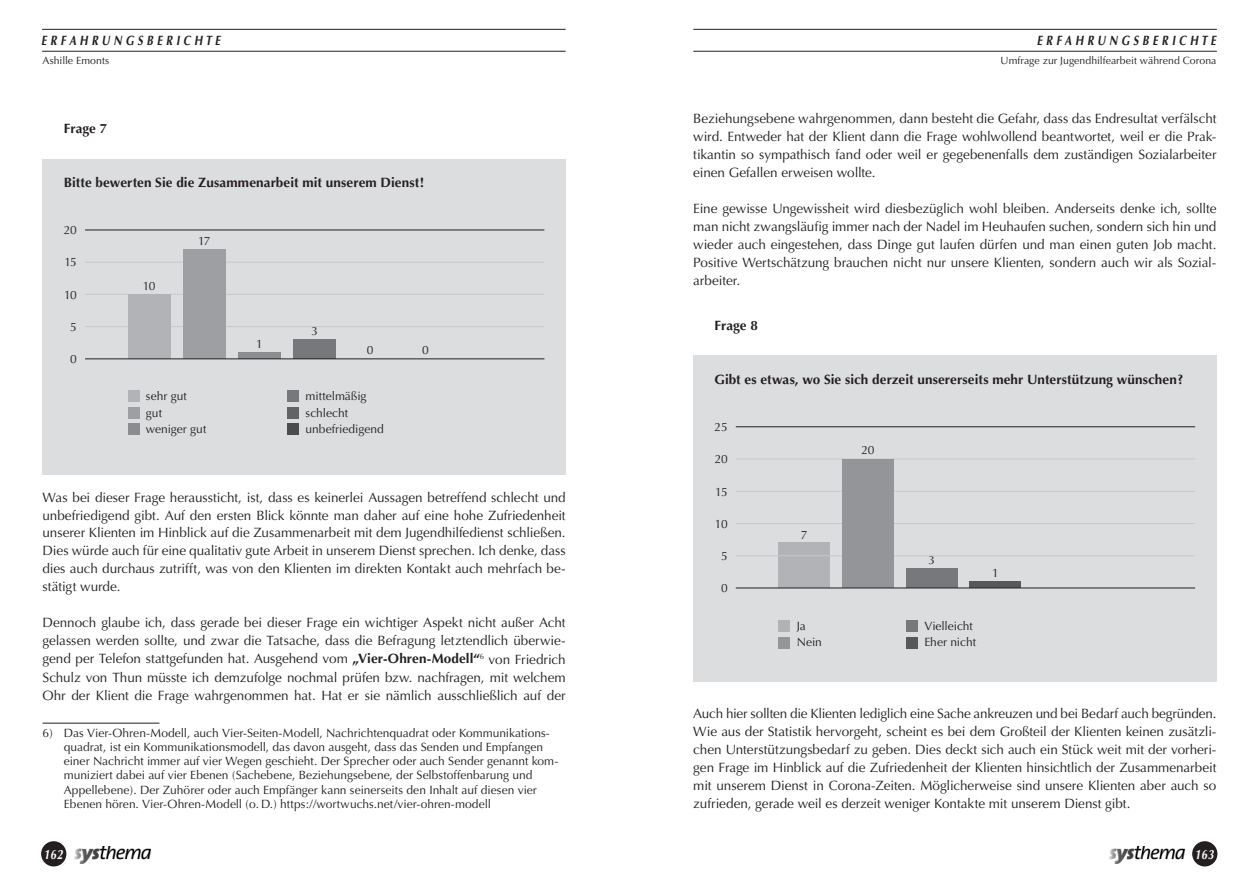
<style>
.page{position:relative;width:1259px;height:893px;background:#fff}
.page>*{position:absolute;margin:0;border:0;box-sizing:border-box;transform-origin:0 0}
.t1{font:13.5px/18px "Optima";letter-spacing:-.005em;color:#231f20;text-align:justify}
.t2{font:700 13.5px "Optima";letter-spacing:.005em;color:#231f20}
.t3{font:italic 700 13.5px "Optima";letter-spacing:.33em;color:#231f20;scale:.8 1}
.t4{font:italic 700 13.5px "Optima";letter-spacing:.05em;color:#fff;scale:.8 1}
.t5{font:12px/16.5px "Optima";color:#231f20}
.t6{font:10.5px "Optima";color:#231f20}
.s1{font-weight:700}
</style>
<div class="page">
<div style="left:43px;top:160px;width:523px;height:315px;background:#dcdddf"></div>
<div style="left:693px;top:356px;width:523px;height:326px;background:#dcdddf"></div>
<hr style="left:42px;top:29px;width:524px;height:1px;background:#231f20">
<hr style="left:42px;top:51px;width:524px;height:1px;background:#231f20">
<hr style="left:693px;top:29px;width:523px;height:1px;background:#231f20">
<hr style="left:693px;top:51px;width:523px;height:1px;background:#231f20">
<img style="left:74px;top:846px;width:76px;height:18px">
<div style="left:41px;top:841px;width:25px;height:25px;background:#231f20;border-radius:50%"></div>
<img style="left:1109px;top:846px;width:76px;height:18px">
<div style="left:1192px;top:841px;width:25px;height:25px;background:#231f20;border-radius:50%"></div>
<hr style="left:85px;top:326px;width:459px;height:1px;background:#c7c8ca">
<hr style="left:85px;top:294px;width:459px;height:1px;background:#c7c8ca">
<hr style="left:85px;top:262px;width:459px;height:1px;background:#c7c8ca">
<div style="left:128px;top:390px;width:12px;height:12px;background:#b2b3b7"></div>
<div style="left:128px;top:407px;width:12px;height:12px;background:#9d9fa2"></div>
<div style="left:128px;top:423px;width:12px;height:12px;background:#8a8c8f"></div>
<div style="left:128px;top:294px;width:42px;height:64px;background:#b2b3b7"></div>
<div style="left:183px;top:249px;width:43px;height:109px;background:#9d9fa2"></div>
<div style="left:238px;top:352px;width:43px;height:6px;background:#8a8c8f"></div>
<div style="left:294px;top:339px;width:42px;height:19px;background:#76787b"></div>
<hr style="left:85px;top:230px;width:459px;height:1px;background:#231f20">
<hr style="left:43px;top:723px;width:116px;height:1px;background:#231f20">
<div style="left:287px;top:390px;width:12px;height:12px;background:#76787b"></div>
<div style="left:287px;top:407px;width:12px;height:12px;background:#636366"></div>
<div style="left:287px;top:423px;width:12px;height:12px;background:#4b4c4d"></div>
<div style="left:778px;top:620px;width:12px;height:12px;background:#b2b3b7"></div>
<div style="left:778px;top:637px;width:12px;height:11px;background:#939598"></div>
<div style="left:906px;top:620px;width:12px;height:12px;background:#76787b"></div>
<div style="left:906px;top:637px;width:12px;height:11px;background:#57585a"></div>
<div style="left:778px;top:542px;width:51px;height:45px;background:#b2b3b7"></div>
<div style="left:906px;top:568px;width:51px;height:19px;background:#76787b"></div>
<div style="left:970px;top:581px;width:51px;height:6px;background:#57585a"></div>
<hr style="left:736px;top:555px;width:459px;height:1px;background:#c7c8ca">
<hr style="left:736px;top:523px;width:459px;height:1px;background:#c7c8ca">
<hr style="left:736px;top:491px;width:459px;height:1px;background:#c7c8ca">
<hr style="left:736px;top:459px;width:459px;height:1px;background:#c7c8ca">
<hr style="left:736px;top:426px;width:459px;height:1px;background:#231f20">
<div style="left:842px;top:459px;width:51px;height:128px;background:#939598"></div>
<hr style="left:85px;top:358px;width:459px;height:1px;background:#231f20">
<hr style="left:736px;top:588px;width:459px;height:1px;background:#231f20">
<p class="t3" style="left:41px;top:32px;width:225px">ERFAHRUNGSBERICHTE</p>
<p class="t6" style="left:43px;top:55px;width:68px">Ashille Emonts</p>
<p class="t2" style="left:64px;top:120px;width:45px">Frage 7</p>
<p class="t2" style="left:64px;top:174px;width:362px">Bitte bewerten Sie die Zusammenarbeit mit unserem Dienst!</p>
<p class="t5" style="left:64px;top:222px;width:15px">20</p>
<p class="t5" style="left:65px;top:254px;width:14px">15</p>
<p class="t5" style="left:64px;top:287px;width:14px">10</p>
<p class="t5" style="left:70px;top:319px;width:8px">5</p>
<p class="t5" style="left:70px;top:351px;width:8px">0</p>
<p class="t5" style="left:143px;top:278px;width:14px">10</p>
<p class="t5" style="left:198px;top:233px;width:14px">17</p>
<p class="t5" style="left:256px;top:336px;width:8px">1</p>
<p class="t5" style="left:311px;top:322px;width:8px">3</p>
<p class="t5" style="left:367px;top:341px;width:8px">0</p>
<p class="t5" style="left:146px;top:388px;width:62px">sehr gut<br>gut<br>weniger gut</p>
<p class="t5" style="left:306px;top:388px;width:80px">mittelmäßig schlecht unbefriedigend</p>
<p class="t5" style="left:422px;top:341px;width:8px">0</p>
<p class="t1" style="left:43px;top:488px;width:525px">Was bei dieser Frage heraussticht, ist, dass es keinerlei Aussagen betreffend schlecht und unbefriedigend gibt. Auf den ersten Blick könnte man daher auf eine hohe Zufriedenheit unserer Klienten im Hinblick auf die Zusammenarbeit mit dem Jugendhilfedienst schließen.<br>Dies würde auch für eine qualitativ gute Arbeit in unserem Dienst sprechen. Ich denke, dass dies auch durchaus zutrifft, was von den Klienten im direkten Kontakt auch mehrfach be&shy;stätigt wurde.</p>
<p class="t1" style="left:43px;top:614px;width:525px">Dennoch glaube ich, dass gerade bei dieser Frage ein wichtiger Aspekt nicht außer Acht gelassen werden sollte, und zwar die Tatsache, dass die Befragung letztendlich überwie&shy;gend per Telefon stattgefunden hat. Ausgehend vom <span class="s1">„Vier-Ohren-Modell“</span><sup>6</sup> von Friedrich Schulz von Thun müsste ich demzufolge nochmal prüfen bzw. nachfragen, mit welchem Ohr der Klient die Frage wahrgenommen hat. Hat er sie nämlich ausschließlich auf der</p>
<p class="t5" style="left:64px;top:726px;width:496px;line-height:14.2px;text-indent:-21px">6) Das Vier-Ohren-Modell, auch Vier-Seiten-Modell, Nachrichtenquadrat oder Kommunikations&shy;quadrat, ist ein Kommunikationsmodell, das davon ausgeht, dass das Senden und Empfangen einer Nachricht immer auf vier Wegen geschieht. Der Sprecher oder auch Sender genannt kom&shy;muniziert dabei auf vier Ebenen (Sachebene, Beziehungsebene, der Selbstoffenbarung und Appellebene). Der Zuhörer oder auch Empfänger kann seinerseits den Inhalt auf diesen vier Ebenen hören. Vier-Ohren-Modell (o. D.) https://wortwuchs.net/vier-ohren-modell</p>
<p class="t3" style="left:1036px;top:32px;width:225px">ERFAHRUNGSBERICHTE</p>
<p class="t6" style="left:1000px;top:55px;width:217px">Umfrage zur Jugendhilfearbeit während Corona</p>
<p class="t1" style="left:693px;top:110px;width:525px">Beziehungsebene wahrgenommen, dann besteht die Gefahr, dass das Endresultat verfälscht wird. Entweder hat der Klient dann die Frage wohlwollend beantwortet, weil er die Prak&shy;tikantin so sympathisch fand oder weil er gegebenenfalls dem zuständigen Sozialarbeiter einen Gefallen erweisen wollte.</p>
<p class="t1" style="left:693px;top:200px;width:525px">Eine gewisse Ungewissheit wird diesbezüglich wohl bleiben. Anderseits denke ich, sollte man nicht zwangsläufig immer nach der Nadel im Heuhaufen suchen, sondern sich hin und wieder auch eingestehen, dass Dinge gut laufen dürfen und man einen guten Job macht.<br>Positive Wertschätzung brauchen nicht nur unsere Klienten, sondern auch wir als Sozial&shy;arbeiter.</p>
<p class="t2" style="left:714px;top:317px;width:45px">Frage 8</p>
<p class="t2" style="left:714px;top:371px;width:470px">Gibt es etwas, wo Sie sich derzeit unsererseits mehr Unterstützung wünschen?</p>
<p class="t5" style="left:714px;top:419px;width:15px">25</p>
<p class="t5" style="left:714px;top:451px;width:15px">20</p>
<p class="t5" style="left:715px;top:483px;width:14px">15</p>
<p class="t5" style="left:715px;top:516px;width:14px">10</p>
<p class="t5" style="left:721px;top:548px;width:8px">5</p>
<p class="t5" style="left:721px;top:580px;width:8px">0</p>
<p class="t5" style="left:861px;top:442px;width:15px">20</p>
<p class="t5" style="left:800px;top:527px;width:8px">7</p>
<p class="t5" style="left:928px;top:552px;width:8px">3</p>
<p class="t5" style="left:992px;top:565px;width:8px">1</p>
<p class="t5" style="left:796px;top:618px;width:27px">Ja<br>Nein</p>
<p class="t5" style="left:924px;top:618px;width:53px">Vielleicht<br>Eher nicht</p>
<p class="t1" style="left:693px;top:704px;width:525px">Auch hier sollten die Klienten lediglich eine Sache ankreuzen und bei Bedarf auch begründen.<br>Wie aus der Statistik hervorgeht, scheint es bei dem Großteil der Klienten keinen zusätzli&shy;chen Unterstützungsbedarf zu geben. Dies deckt sich auch ein Stück weit mit der vorheri&shy;gen Frage im Hinblick auf die Zufriedenheit der Klienten hinsichtlich der Zusammenarbeit mit unserem Dienst in Corona-Zeiten. Möglicherweise sind unsere Klienten aber auch so zufrieden, gerade weil es derzeit weniger Kontakte mit unserem Dienst gibt.</p>
<p class="t4" style="left:44px;top:846px;width:25px">162</p>
<p class="t4" style="left:1194px;top:846px;width:25px">163</p>
</div>
